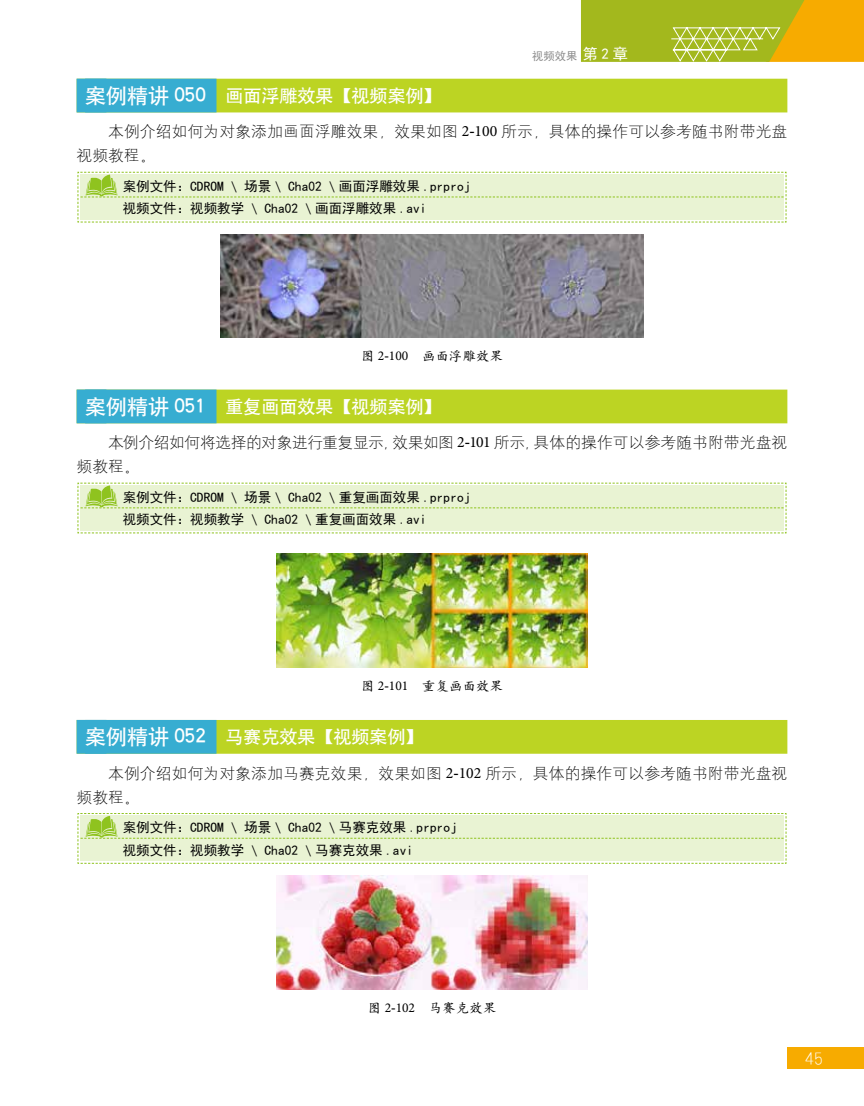
<style>
.page{position:relative;width:864px;height:1106px;background:#fff}
.page>*{position:absolute;margin:0;border:0;box-sizing:border-box;transform-origin:0 0}
.t1{font:18px "H Yb 1 gj";color:#fff}
.t2{font:18px "H Yg 1 gj";color:#fff}
.t3{font:15.75px/24px "H Yg 1 gj";letter-spacing:.01em;color:#000}
.t4{font:15.75px/24px "H Yg 1 gj";letter-spacing:-.01em;color:#000}
.t5{font:13.5px/22.5px "Sim Hei";color:#000}
.t6{font:13.5px "H Yc 1 gj";color:#000}
.t7{font:11.25px "Sim Hei";color:#898989}
.s1{font-size:15px;color:#fff}
.s2{font-size:21px}
.s3{font-family:"Minion Pro"}
.s4{font-family:"Times New Roman"}
</style>
<div class="page">
<svg style="left:581px;top:0;width:282px;height:62px"></svg>
<div style="left:787px;top:1047px;width:76px;height:21px;background:#f7ab00"></div>
<div style="left:77px;top:79px;width:710px;height:33px;background:#bcd423"></div>
<div style="left:77px;top:79px;width:29px;height:33px;background:#37add1"></div>
<div style="left:85px;top:79px;width:131px;height:33px;background:#37add1"></div>
<div style="left:77px;top:389px;width:710px;height:34px;background:#bcd423"></div>
<div style="left:77px;top:389px;width:29px;height:34px;background:#37add1"></div>
<div style="left:85px;top:389px;width:131px;height:34px;background:#37add1"></div>
<div style="left:77px;top:720px;width:710px;height:33px;background:#bcd423"></div>
<div style="left:77px;top:720px;width:29px;height:33px;background:#37add1"></div>
<div style="left:85px;top:720px;width:131px;height:33px;background:#37add1"></div>
<svg style="left:77px;top:171px;width:709px;height:52px"></svg>
<img style="left:221px;top:234px;width:422px;height:103px">
<svg style="left:77px;top:482px;width:709px;height:51px"></svg>
<img style="left:276px;top:554px;width:311px;height:114px">
<svg style="left:77px;top:813px;width:709px;height:51px"></svg>
<img style="left:276px;top:875px;width:311px;height:114px">
<p class="t7" style="left:532px;top:50px;width:97px">视频效果<span class="s1">第2章</span></p>
<h1 class="t1" style="left:85px;top:86px;width:358px"><span class="s2">案例精讲 050</span> 画面浮雕效果【视频案例】</h1>
<p class="t3" style="left:77px;top:120px;width:712px;text-indent:32px">本例介绍如何为对象添加画面浮雕效果，效果如图 <span class="s3">2</span><span class="s4">-</span><span class="s3">100</span> 所示，具体的操作可以参考随书附带光盘视频教程。</p>
<p class="t5" style="left:123px;top:175px;width:349px">案例文件：CDROM \ 场景 \ Cha02 \ 画面浮雕效果 .prproj视频文件：视频教学 \ Cha02 \ 画面浮雕效果 .avi</p>
<p class="t6" style="left:361px;top:349px;width:143px">图 <span class="s3">2</span><span class="s4">-</span><span class="s3">100</span> 画面浮雕效果</p>
<h1 class="t1" style="left:85px;top:397px;width:358px"><span class="s2">案例精讲 051</span> 重复画面效果【视频案例】</h1>
<p class="t4" style="left:77px;top:430px;width:711px;text-indent:31px">本例介绍如何将选择的对象进行重复显示，效果如图 <span class="s3">2</span><span class="s4">-</span><span class="s3">101</span> 所示，具体的操作可以参考随书附带光盘视频教程。</p>
<p class="t5" style="left:123px;top:485px;width:349px">案例文件：CDROM \ 场景 \ Cha02 \ 重复画面效果 .prproj视频文件：视频教学 \ Cha02 \ 重复画面效果 .avi</p>
<p class="t6" style="left:361px;top:679px;width:143px">图 <span class="s3">2</span><span class="s4">-</span><span class="s3">101</span> 重复画面效果</p>
<h1 class="t1" style="left:85px;top:727px;width:340px"><span class="s2">案例精讲 052</span> 马赛克效果【视频案例】</h1>
<p class="t3" style="left:77px;top:761px;width:712px;text-indent:32px">本例介绍如何为对象添加马赛克效果，效果如图 <span class="s3">2</span><span class="s4">-</span><span class="s3">102</span> 所示，具体的操作可以参考随书附带光盘视频教程。</p>
<p class="t5" style="left:123px;top:816px;width:336px">案例文件：CDROM \ 场景 \ Cha02 \ 马赛克效果 .prproj视频文件：视频教学 \ Cha02 \ 马赛克效果 .avi</p>
<p class="t6" style="left:367px;top:1001px;width:130px">图 <span class="s3">2</span><span class="s4">-</span><span class="s3">102</span>　马赛克效果</p>
<h1 class="t2" style="left:804px;top:1050px;width:19px">45</h1>
</div>
